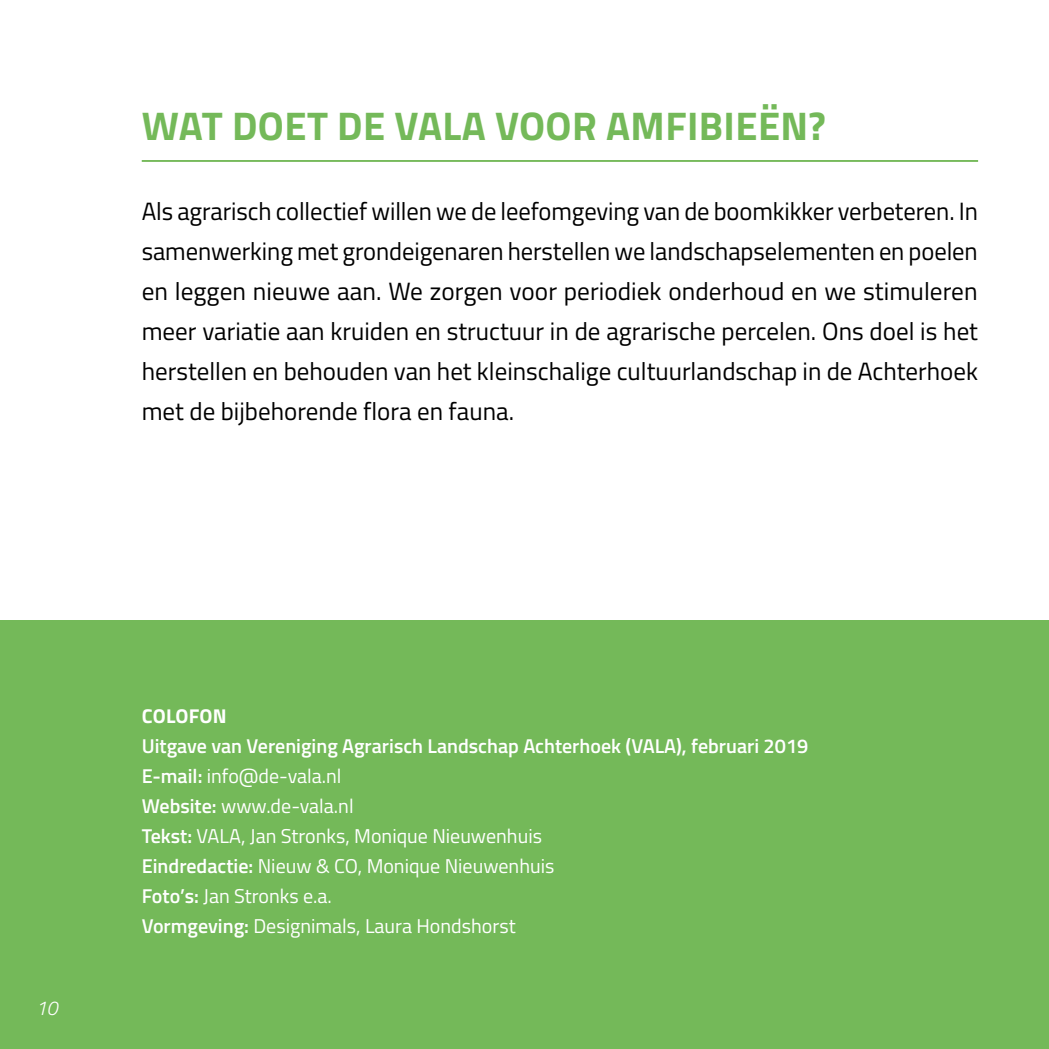
<style>
.page{position:relative;width:1049px;height:1049px;background:#fff}
.page>*{position:absolute;margin:0;border:0;box-sizing:border-box;transform-origin:0 0}
.t1{font:700 40px "Titillium Web";letter-spacing:.01em;color:#74b959}
.t2{font:25px/40px "Titillium Web";color:#000;text-align:justify}
.t3{font:20px/30px "Titillium Web";color:#fff}
.t4{font:700 20px "Titillium Web";letter-spacing:.01em;color:#fff}
.t5{font:italic 300 20px "Titillium Web";color:#fff}
.s1{font-weight:600}
</style>
<div class="page">
<div style="left:0;top:620px;width:1049px;height:429px;background:#74b959"></div>
<hr style="left:142px;top:160px;width:836px;height:2px;background:#74b959">
<h1 class="t1" style="left:142px;top:95px;width:685px">WAT DOET DE VALA VOOR AMFIBIEËN?</h1>
<p class="t2" style="left:142px;top:190px;width:838px">Als agrarisch collectief willen we de leefomgeving van de boomkikker verbeteren. In samenwerking met grondeigenaren herstellen we landschapselementen en poelen en leggen nieuwe aan. We zorgen voor periodiek onderhoud en we stimuleren meer variatie aan kruiden en structuur in de agrarische percelen. Ons doel is het herstellen en behouden van het kleinschalige cultuurlandschap in de Achterhoek met de bijbehorende flora en fauna.</p>
<p class="t5" style="left:35px;top:994px;width:24px">10</p>
<p class="t4" style="left:142px;top:700px;width:86px">COLOFON</p>
<p class="t3" style="left:142px;top:730px;width:668px"><span class="s1">Uitgave van Vereniging Agrarisch Landschap Achterhoek (VALA), februari 2019<br>E-mail:</span> info@de-vala.nl<br><span class="s1">Website:</span> www.de-vala.nl<br><span class="s1">Tekst:</span> VALA, Jan Stronks, Monique Nieuwenhuis<br><span class="s1">Eindredactie:</span> Nieuw &amp; CO, Monique Nieuwenhuis<br><span class="s1">Foto’s:</span> Jan Stronks e.a.<br><span class="s1">Vormgeving:</span> Designimals, Laura Hondshorst</p>
</div>
